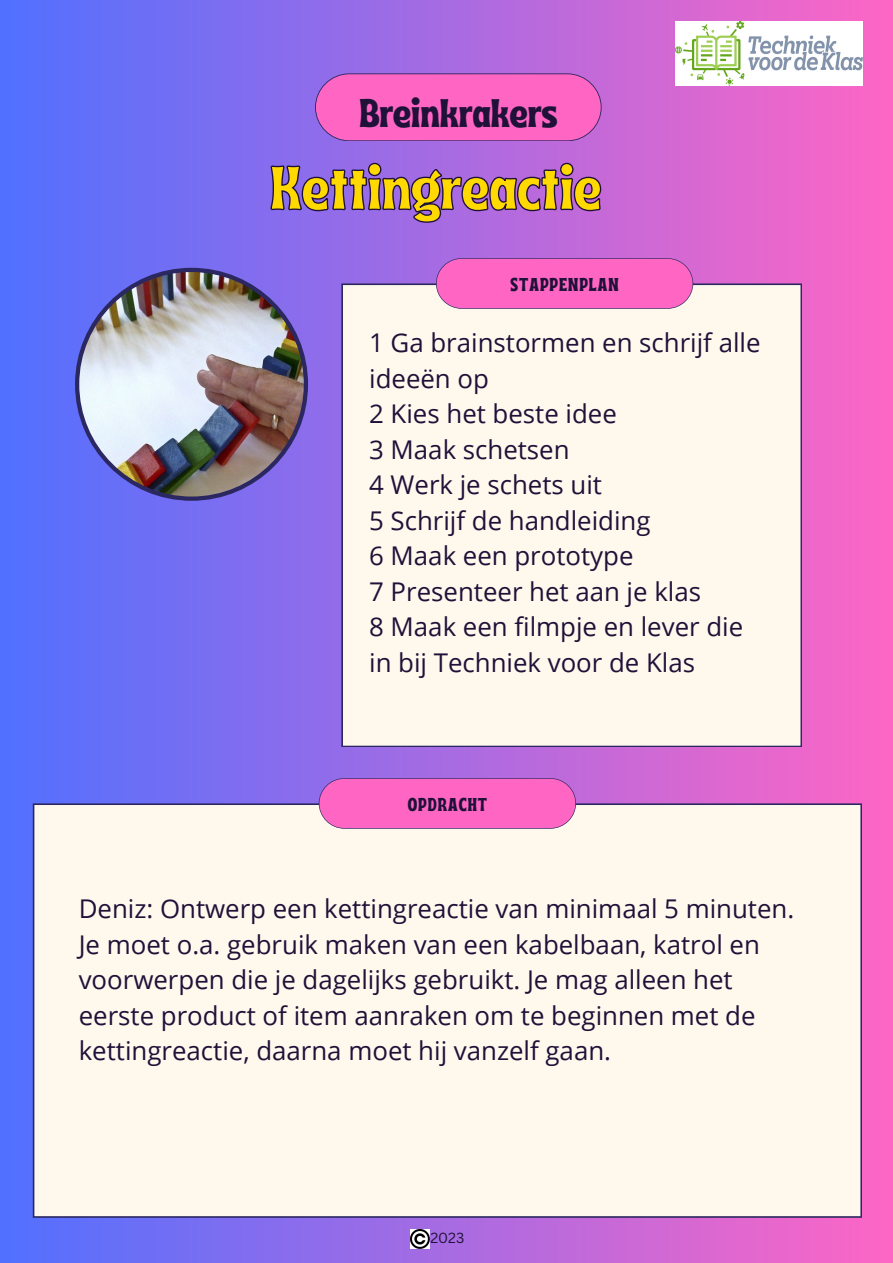
<style>
.page{position:relative;width:893px;height:1263px;background:#fff}
.page>*{position:absolute;margin:0;border:0;box-sizing:border-box;transform-origin:0 0}
.t1{font:61.43px "Ayr Tropika Island Int";color:#ffd900}
.t2{font:39.83px "Ayr Tropika Island Int";color:#201139}
.t3{font:25.8px/35.5px "Open Sans";color:#201139}
.t4{font:18.6px "Ayr Tropika Island Int";letter-spacing:.055em;color:#201139}
.t5{font:14.25px "Canva Sans";color:#201139}
</style>
<div class="page">
<div style="left:0;top:0;width:893px;height:1263px;background:linear-gradient(to right,#5170ff,#fe66c5)"></div>
<div style="left:341px;top:283px;width:461px;height:464px;background:#fff9ed"></div>
<div style="left:33px;top:803px;width:829px;height:415px;background:#fff9ed"></div>
<svg style="left:319px;top:778px;width:257px;height:51px;background:#f668c2"></svg>
<svg style="left:315px;top:73px;width:286px;height:68px;background:#f464c2"></svg>
<img style="left:75px;top:268px;width:233px;height:233px">
<img style="left:676px;top:22px;width:186px;height:64px">
<img style="left:410px;top:1229px;width:19px;height:20px">
<svg style="left:436px;top:258px;width:257px;height:51px;background:#f767c2"></svg>
<svg style="left:269px;top:162px;width:333px;height:61px;background:#925eca"></svg>
<p class="t2" style="left:359px;top:75px;width:199px">Breinkrakers</p>
<p class="t1" style="left:270px;top:129px;width:333px">Kettingreactie</p>
<p class="t4" style="left:510px;top:267px;width:110px">STAPPENPLAN</p>
<p class="t3" style="left:369px;top:324px;width:393px">1 Ga brainstormen en schrijf alle ideeën op</p>
<p class="t3" style="left:369px;top:395px;width:249px">2 Kies het beste idee</p>
<p class="t3" style="left:369px;top:431px;width:202px">3 Maak schetsen</p>
<p class="t3" style="left:369px;top:466px;width:234px">4 Werk je schets uit</p>
<p class="t3" style="left:369px;top:502px;width:283px">5 Schrijf de handleiding</p>
<p class="t3" style="left:369px;top:537px;width:266px">6 Maak een prototype</p>
<p class="t3" style="left:369px;top:573px;width:333px">7 Presenteer het aan je klas</p>
<p class="t3" style="left:369px;top:608px;width:375px">8 Maak een filmpje en lever die in bij Techniek voor de Klas</p>
<p class="t4" style="left:408px;top:787px;width:81px">OPDRACHT</p>
<p class="t3" style="left:79px;top:890px;width:717px">Deniz: Ontwerp een kettingreactie van minimaal 5 minuten.<br>Je moet o.a. gebruik maken van een kabelbaan, katrol en voorwerpen die je dagelijks gebruikt. Je mag alleen het eerste product of item aanraken om te beginnen met de kettingreactie, daarna moet hij vanzelf gaan.</p>
<p class="t5" style="left:430px;top:1227px;width:35px">2023</p>
</div>
